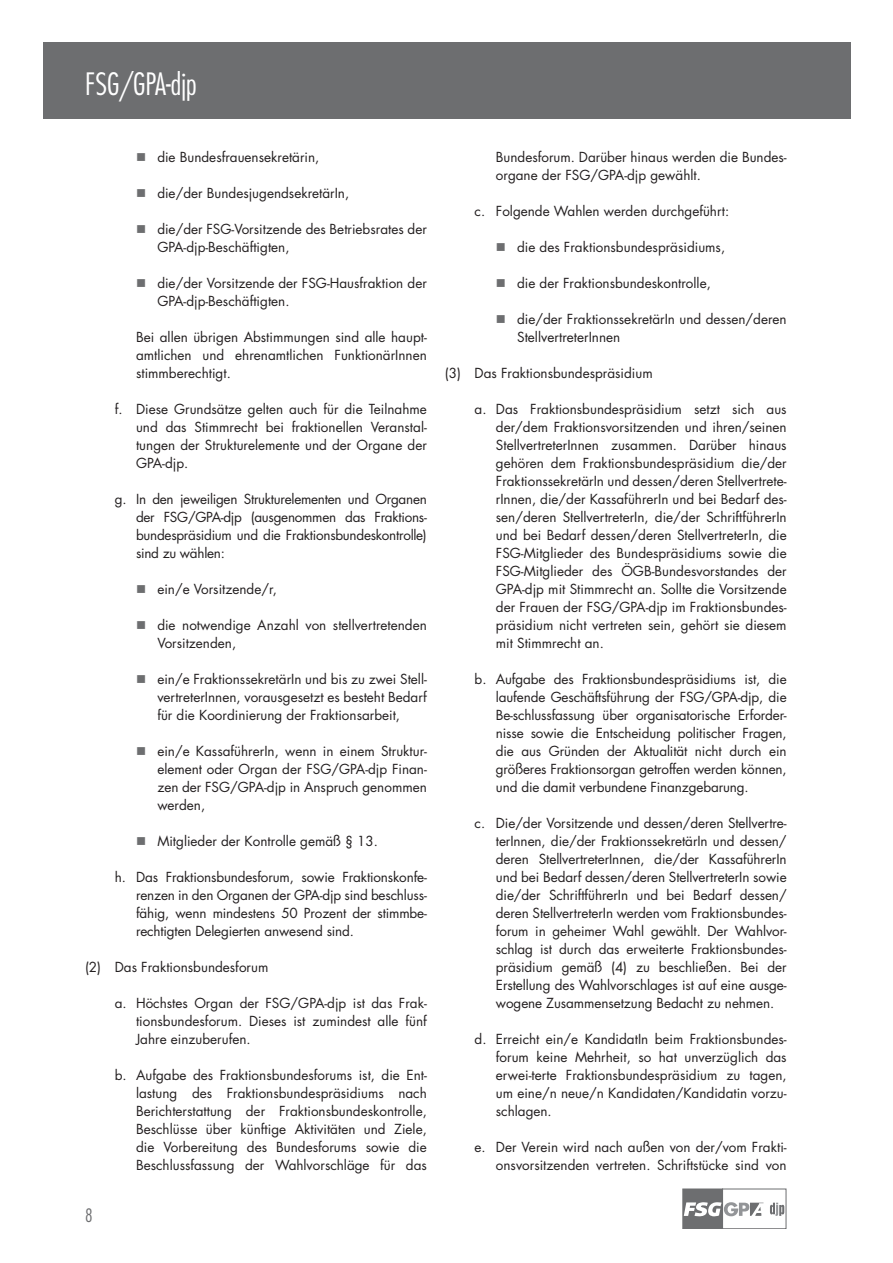
<style>
.page{position:relative;width:893px;height:1263px;background:#fff}
.page>*{position:absolute;margin:0;border:0;box-sizing:border-box;transform-origin:0 0}
.t1{font:300 condensed 30px "Futura Std";color:#fff}
.t2{font:300 condensed 18px "Futura Std";color:#6d6e70}
.t3{font:13.5px/18px "Futura Std";color:#231f20;text-align:justify}
.s1{color:#6d6e70}
</style>
<div class="page">
<div style="left:43px;top:43px;width:807px;height:76px;background:#6d6e70"></div>
<div style="left:722px;top:1189px;width:64px;height:40px;border:1px solid #6d6e70"></div>
<div style="left:683px;top:1189px;width:39px;height:40px;background:#6d6e70"></div>
<div style="left:683px;top:1189px;width:40px;height:40px;border:1px solid #6d6e70"></div>
<svg style="left:770px;top:1203px;width:14px;height:13px"></svg>
<svg style="left:684px;top:1202px;width:79px;height:14px"></svg>
<h1 class="t1" style="left:85px;top:70px;width:113px">FSG/GPA-djp</h1>
<p class="t3" style="left:136px;top:149px;width:185px"><span class="s1">■</span> die Bundesfrauensekretärin,</p>
<p class="t3" style="left:136px;top:185px;width:215px"><span class="s1">■</span> die/der BundesjugendsekretärIn,</p>
<p class="t3" style="left:157px;top:221px;width:271px;text-indent:-21px"><span class="s1">■</span> die/der FSG-Vorsitzende des Betriebsrates der<br>GPA-djp-Beschäftigten,</p>
<p class="t3" style="left:157px;top:275px;width:271px;text-indent:-21px"><span class="s1">■</span> die/der Vorsitzende der FSG-Hausfraktion der<br>GPA-djp-Beschäftigten.</p>
<p class="t3" style="left:136px;top:329px;width:292px">Bei allen übrigen Abstimmungen sind alle haupt&shy;amtlichen und ehrenamtlichen FunktionärInnen stimmberechtigt.</p>
<p class="t3" style="left:136px;top:401px;width:292px;text-indent:-21px">f. Diese Grundsätze gelten auch für die Teilnahme und das Stimmrecht bei fraktionellen Veranstal&shy;tungen der Strukturelemente und der Organe der GPA-djp.</p>
<p class="t3" style="left:136px;top:491px;width:292px;text-indent:-21px">g. In den jeweiligen Strukturelementen und Organen der FSG/GPA-djp (ausgenommen das Fraktions&shy;bundespräsidium und die Fraktionsbundeskontrolle) sind zu wählen:</p>
<p class="t3" style="left:136px;top:581px;width:142px"><span class="s1">■</span> ein/e Vorsitzende/r,</p>
<p class="t3" style="left:157px;top:617px;width:271px;text-indent:-21px"><span class="s1">■</span> die notwendige Anzahl von stellvertretenden<br>Vorsitzenden,</p>
<p class="t3" style="left:157px;top:671px;width:271px;text-indent:-21px"><span class="s1">■</span> ein/e FraktionssekretärIn und bis zu zwei Stell&shy;vertreterInnen, vorausgesetzt es besteht Bedarf für die Koordinierung der Fraktionsarbeit,</p>
<p class="t3" style="left:157px;top:743px;width:271px;text-indent:-21px"><span class="s1">■</span> ein/e KassaführerIn, wenn in einem Struktur&shy;element oder Organ der FSG/GPA-djp Finan&shy;zen der FSG/GPA-djp in Anspruch genommen werden,</p>
<p class="t3" style="left:136px;top:833px;width:244px"><span class="s1">■</span> Mitglieder der Kontrolle gemäß § 13.</p>
<p class="t3" style="left:136px;top:869px;width:292px;text-indent:-21px">h. Das Fraktionsbundesforum, sowie Fraktionskonfe&shy;renzen in den Organen der GPA-djp sind beschluss&shy;fähig, wenn mindestens 50 Prozent der stimmbe&shy;rechtigten Delegierten anwesend sind.</p>
<p class="t3" style="left:85px;top:959px;width:185px">(2) Das Fraktionsbundesforum</p>
<p class="t3" style="left:136px;top:995px;width:292px;text-indent:-21px">a. Höchstes Organ der FSG/GPA-djp ist das Frak&shy;tionsbundesforum. Dieses ist zumindest alle fünf Jahre einzuberufen.</p>
<p class="t3" style="left:136px;top:1067px;width:292px;text-indent:-21px">b. Aufgabe des Fraktionsbundesforums ist, die Ent&shy;lastung des Fraktionsbundespräsidiums nach Berichterstattung der Fraktionsbundeskontrolle, Beschlüsse über künftige Aktivitäten und Ziele, die Vorbereitung des Bundesforums sowie die Beschlussfassung der Wahlvorschläge für das</p>
<h2 class="t2" style="left:85px;top:1206px;width:9px">8</h2>
<p class="t3" style="left:496px;top:149px;width:292px">Bundesforum. Darüber hinaus werden die Bundes&shy;organe der FSG/GPA-djp gewählt.</p>
<p class="t3" style="left:475px;top:203px;width:256px">c. Folgende Wahlen werden durchgeführt:</p>
<p class="t3" style="left:496px;top:239px;width:231px"><span class="s1">■</span> die des Fraktionsbundespräsidiums,</p>
<p class="t3" style="left:496px;top:275px;width:216px"><span class="s1">■</span> die der Fraktionsbundeskontrolle,</p>
<p class="t3" style="left:517px;top:311px;width:271px;text-indent:-21px"><span class="s1">■</span> die/der FraktionssekretärIn und dessen/deren<br>StellvertreterInnen</p>
<p class="t3" style="left:445px;top:365px;width:209px">(3) Das Fraktionsbundespräsidium</p>
<p class="t3" style="left:496px;top:401px;width:292px;text-indent:-21px">a. Das Fraktionsbundespräsidium setzt sich aus der/dem Fraktionsvorsitzenden und ihren/seinen StellvertreterInnen zusammen. Darüber hinaus gehören dem Fraktionsbundespräsidium die/der FraktionssekretärIn und dessen/deren Stellvertrete&shy;rInnen, die/der KassaführerIn und bei Bedarf des&shy;sen/deren StellvertreterIn, die/der SchriftführerIn und bei Bedarf dessen/deren StellvertreterIn, die FSG-Mitglieder des Bundespräsidiums sowie die FSG-Mitglieder des ÖGB-Bundesvorstandes der GPA-djp mit Stimmrecht an. Sollte die Vorsitzende der Frauen der FSG/GPA-djp im Fraktionsbundes&shy;präsidium nicht vertreten sein, gehört sie diesem mit Stimmrecht an.</p>
<p class="t3" style="left:496px;top:671px;width:292px;text-indent:-21px">b. Aufgabe des Fraktionsbundespräsidiums ist, die laufende Geschäftsführung der FSG/GPA-djp, die Be-schlussfassung über organisatorische Erforder&shy;nisse sowie die Entscheidung politischer Fragen, die aus Gründen der Aktualität nicht durch ein größeres Fraktionsorgan getroffen werden können, und die damit verbundene Finanzgebarung.</p>
<p class="t3" style="left:496px;top:815px;width:292px;text-indent:-21px">c. Die/der Vorsitzende und dessen/deren Stellvertre&shy;terInnen, die/der FraktionssekretärIn und dessen/ deren StellvertreterInnen, die/der KassaführerIn und bei Bedarf dessen/deren StellvertreterIn sowie die/der SchriftführerIn und bei Bedarf dessen/ deren StellvertreterIn werden vom Fraktionsbundes&shy;forum in geheimer Wahl gewählt. Der Wahlvor&shy;schlag ist durch das erweiterte Fraktionsbundes&shy;präsidium gemäß (4) zu beschließen. Bei der Erstellung des Wahlvorschlages ist auf eine ausge&shy;wogene Zusammensetzung Bedacht zu nehmen.</p>
<p class="t3" style="left:496px;top:1031px;width:292px;text-indent:-21px">d. Erreicht ein/e KandidatIn beim Fraktionsbundes&shy;forum keine Mehrheit, so hat unverzüglich das erwei-terte Fraktionsbundespräsidium zu tagen, um eine/n neue/n Kandidaten/Kandidatin vorzu&shy;schlagen.</p>
<p class="t3" style="left:475px;top:1139px;width:314px;text-align:right">e. Der Verein wird nach außen von der/vom Frakti&shy;onsvorsitzenden vertreten. Schriftstücke sind von</p>
</div>
